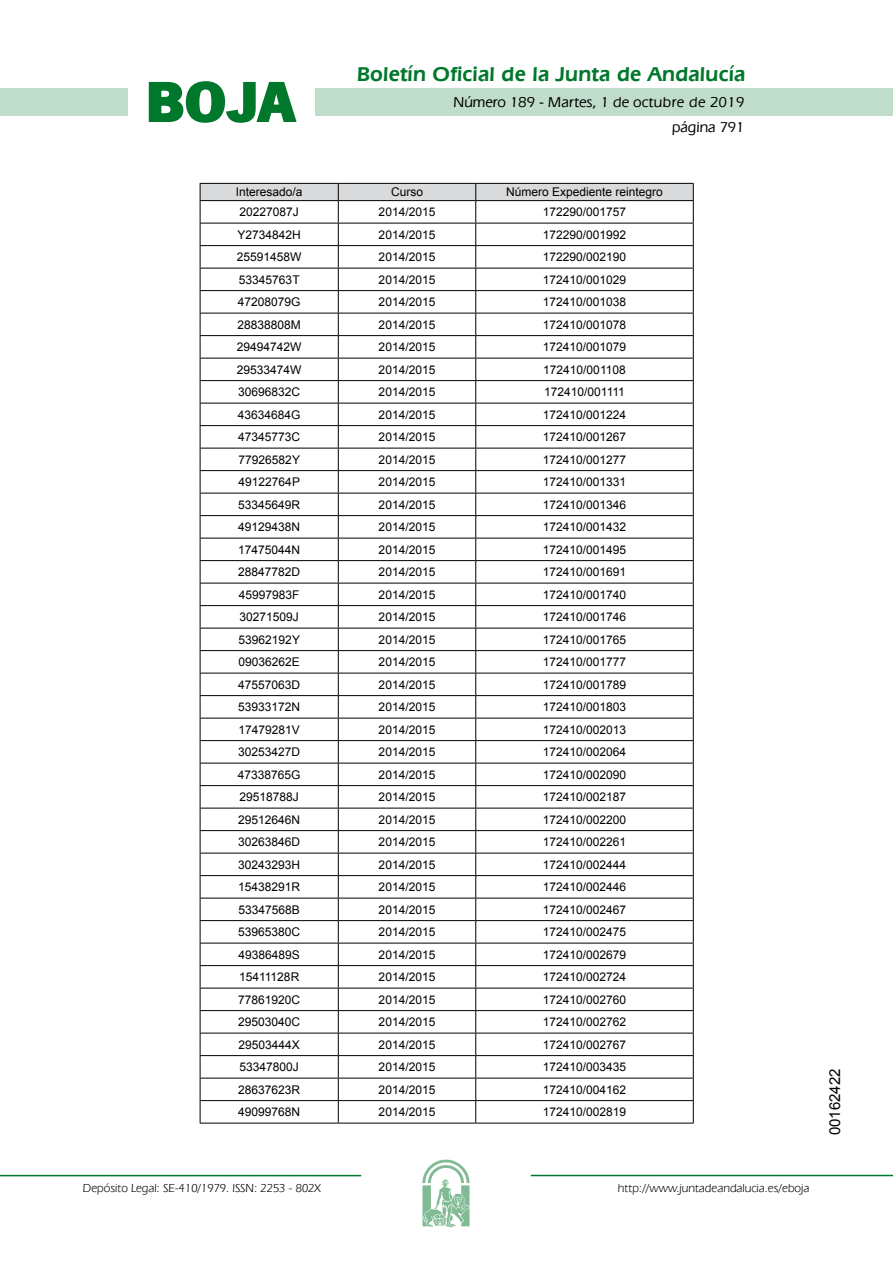
<style>
.page{position:relative;width:893px;height:1263px;background:#fff}
.page>*{position:absolute;margin:0;border:0;box-sizing:border-box;transform-origin:0 0}
.t1{font:700 57.75px "News Got T";color:#00782c;scale:1.14 1}
.t2{font:600 21px "Eras IT Cby BT";letter-spacing:.01em;color:#00782c}
.t3{font:500 15px/24.5px "Eras IT Cby BT";color:#000;text-align:right}
.t4{font:15px "Arial";color:#000}
.t5{font:12px "Arial";color:#000}
.t6{font:12px "Eras IT Cby BT";color:#000}
</style>
<div class="page">
<div style="left:315px;top:88px;width:577px;height:28px;background:#bfddca"></div>
<div style="left:0;top:88px;width:128px;height:28px;background:#bfddca"></div>
<hr style="left:0;top:1175px;width:361px;height:1px;background:#00782c">
<svg style="left:422px;top:1159px;width:47px;height:68px"></svg>
<hr style="left:531px;top:1175px;width:361px;height:1px;background:#00782c">
<svg style="left:148px;top:81px;width:149px;height:42px"></svg>
<svg style="left:200px;top:183px;width:494px;height:940px"></svg>
<hr style="left:200px;top:1123px;width:138px;height:1px;background:#000">
<hr style="left:338px;top:1123px;width:138px;height:1px;background:#000">
<hr style="left:476px;top:1123px;width:217px;height:1px;background:#000">
<h1 class="t1" style="left:145px;top:68px;width:133px">BOJA</h1>
<h2 class="t2" style="left:357px;top:62px;width:390px">Boletín Oficial de la Junta de Andalucía</h2>
<p class="t3" style="left:453px;top:90px;width:292px">Número 189 - Martes, 1 de octubre de 2019 página 791</p>
<p class="t5" style="left:236px;top:184px;width:68px">Interesado/a</p>
<p class="t5" style="left:391px;top:184px;width:34px">Curso</p>
<p class="t5" style="left:506px;top:184px;width:158px">Número Expediente reintegro</p>
<p class="t5" style="left:239px;top:204px;width:61px">20227087J</p>
<p class="t5" style="left:378px;top:204px;width:58px">2014/2015</p>
<p class="t5" style="left:543px;top:204px;width:85px">172290/001757</p>
<p class="t5" style="left:237px;top:227px;width:65px">Y2734842H</p>
<p class="t5" style="left:378px;top:227px;width:58px">2014/2015</p>
<p class="t5" style="left:543px;top:227px;width:85px">172290/001992</p>
<p class="t5" style="left:237px;top:249px;width:66px">25591458W</p>
<p class="t5" style="left:378px;top:249px;width:58px">2014/2015</p>
<p class="t5" style="left:543px;top:249px;width:85px">172290/002190</p>
<p class="t5" style="left:239px;top:272px;width:62px">53345763T</p>
<p class="t5" style="left:378px;top:272px;width:58px">2014/2015</p>
<p class="t5" style="left:543px;top:272px;width:85px">172410/001029</p>
<p class="t5" style="left:238px;top:294px;width:64px">47208079G</p>
<p class="t5" style="left:378px;top:294px;width:58px">2014/2015</p>
<p class="t5" style="left:543px;top:294px;width:85px">172410/001038</p>
<p class="t5" style="left:237px;top:317px;width:65px">28838808M</p>
<p class="t5" style="left:378px;top:317px;width:58px">2014/2015</p>
<p class="t5" style="left:543px;top:317px;width:85px">172410/001078</p>
<p class="t5" style="left:237px;top:339px;width:66px">29494742W</p>
<p class="t5" style="left:378px;top:339px;width:58px">2014/2015</p>
<p class="t5" style="left:543px;top:339px;width:85px">172410/001079</p>
<p class="t5" style="left:237px;top:362px;width:66px">29533474W</p>
<p class="t5" style="left:378px;top:362px;width:58px">2014/2015</p>
<p class="t5" style="left:543px;top:362px;width:84px">172410/001108</p>
<p class="t5" style="left:238px;top:384px;width:64px">30696832C</p>
<p class="t5" style="left:378px;top:384px;width:58px">2014/2015</p>
<p class="t5" style="left:544px;top:384px;width:82px">172410/001111</p>
<p class="t5" style="left:238px;top:407px;width:64px">43634684G</p>
<p class="t5" style="left:378px;top:407px;width:58px">2014/2015</p>
<p class="t5" style="left:543px;top:407px;width:85px">172410/001224</p>
<p class="t5" style="left:238px;top:429px;width:64px">47345773C</p>
<p class="t5" style="left:378px;top:429px;width:58px">2014/2015</p>
<p class="t5" style="left:543px;top:429px;width:85px">172410/001267</p>
<p class="t5" style="left:238px;top:452px;width:63px">77926582Y</p>
<p class="t5" style="left:378px;top:452px;width:58px">2014/2015</p>
<p class="t5" style="left:543px;top:452px;width:85px">172410/001277</p>
<p class="t5" style="left:238px;top:474px;width:63px">49122764P</p>
<p class="t5" style="left:378px;top:474px;width:58px">2014/2015</p>
<p class="t5" style="left:543px;top:474px;width:85px">172410/001331</p>
<p class="t5" style="left:238px;top:497px;width:64px">53345649R</p>
<p class="t5" style="left:378px;top:497px;width:58px">2014/2015</p>
<p class="t5" style="left:543px;top:497px;width:85px">172410/001346</p>
<p class="t5" style="left:238px;top:519px;width:64px">49129438N</p>
<p class="t5" style="left:378px;top:519px;width:58px">2014/2015</p>
<p class="t5" style="left:543px;top:519px;width:85px">172410/001432</p>
<p class="t5" style="left:238px;top:542px;width:64px">17475044N</p>
<p class="t5" style="left:378px;top:542px;width:58px">2014/2015</p>
<p class="t5" style="left:543px;top:542px;width:85px">172410/001495</p>
<p class="t5" style="left:238px;top:564px;width:64px">28847782D</p>
<p class="t5" style="left:378px;top:564px;width:58px">2014/2015</p>
<p class="t5" style="left:543px;top:564px;width:85px">172410/001691</p>
<p class="t5" style="left:239px;top:587px;width:62px">45997983F</p>
<p class="t5" style="left:378px;top:587px;width:58px">2014/2015</p>
<p class="t5" style="left:543px;top:587px;width:85px">172410/001740</p>
<p class="t5" style="left:239px;top:609px;width:61px">30271509J</p>
<p class="t5" style="left:378px;top:609px;width:58px">2014/2015</p>
<p class="t5" style="left:543px;top:609px;width:85px">172410/001746</p>
<p class="t5" style="left:238px;top:632px;width:63px">53962192Y</p>
<p class="t5" style="left:378px;top:632px;width:58px">2014/2015</p>
<p class="t5" style="left:543px;top:632px;width:85px">172410/001765</p>
<p class="t5" style="left:238px;top:654px;width:63px">09036262E</p>
<p class="t5" style="left:378px;top:654px;width:58px">2014/2015</p>
<p class="t5" style="left:543px;top:654px;width:85px">172410/001777</p>
<p class="t5" style="left:238px;top:677px;width:64px">47557063D</p>
<p class="t5" style="left:378px;top:677px;width:58px">2014/2015</p>
<p class="t5" style="left:543px;top:677px;width:85px">172410/001789</p>
<p class="t5" style="left:238px;top:699px;width:64px">53933172N</p>
<p class="t5" style="left:378px;top:699px;width:58px">2014/2015</p>
<p class="t5" style="left:543px;top:699px;width:85px">172410/001803</p>
<p class="t5" style="left:238px;top:722px;width:63px">17479281V</p>
<p class="t5" style="left:378px;top:722px;width:58px">2014/2015</p>
<p class="t5" style="left:543px;top:722px;width:85px">172410/002013</p>
<p class="t5" style="left:238px;top:744px;width:64px">30253427D</p>
<p class="t5" style="left:378px;top:744px;width:58px">2014/2015</p>
<p class="t5" style="left:543px;top:744px;width:85px">172410/002064</p>
<p class="t5" style="left:238px;top:767px;width:64px">47338765G</p>
<p class="t5" style="left:378px;top:767px;width:58px">2014/2015</p>
<p class="t5" style="left:543px;top:767px;width:85px">172410/002090</p>
<p class="t5" style="left:239px;top:789px;width:61px">29518788J</p>
<p class="t5" style="left:378px;top:789px;width:58px">2014/2015</p>
<p class="t5" style="left:543px;top:789px;width:85px">172410/002187</p>
<p class="t5" style="left:238px;top:812px;width:64px">29512646N</p>
<p class="t5" style="left:378px;top:812px;width:58px">2014/2015</p>
<p class="t5" style="left:543px;top:812px;width:85px">172410/002200</p>
<p class="t5" style="left:238px;top:834px;width:64px">30263846D</p>
<p class="t5" style="left:378px;top:834px;width:58px">2014/2015</p>
<p class="t5" style="left:543px;top:834px;width:85px">172410/002261</p>
<p class="t5" style="left:238px;top:857px;width:64px">30243293H</p>
<p class="t5" style="left:378px;top:857px;width:58px">2014/2015</p>
<p class="t5" style="left:543px;top:857px;width:85px">172410/002444</p>
<p class="t5" style="left:238px;top:879px;width:64px">15438291R</p>
<p class="t5" style="left:378px;top:879px;width:58px">2014/2015</p>
<p class="t5" style="left:543px;top:879px;width:85px">172410/002446</p>
<p class="t5" style="left:238px;top:902px;width:63px">53347568B</p>
<p class="t5" style="left:378px;top:902px;width:58px">2014/2015</p>
<p class="t5" style="left:543px;top:902px;width:85px">172410/002467</p>
<p class="t5" style="left:238px;top:924px;width:64px">53965380C</p>
<p class="t5" style="left:378px;top:924px;width:58px">2014/2015</p>
<p class="t5" style="left:543px;top:924px;width:85px">172410/002475</p>
<p class="t5" style="left:238px;top:947px;width:63px">49386489S</p>
<p class="t5" style="left:378px;top:947px;width:58px">2014/2015</p>
<p class="t5" style="left:543px;top:947px;width:85px">172410/002679</p>
<p class="t5" style="left:239px;top:969px;width:62px">15411128R</p>
<p class="t5" style="left:378px;top:969px;width:58px">2014/2015</p>
<p class="t5" style="left:543px;top:969px;width:85px">172410/002724</p>
<p class="t5" style="left:238px;top:992px;width:64px">77861920C</p>
<p class="t5" style="left:378px;top:992px;width:58px">2014/2015</p>
<p class="t5" style="left:543px;top:992px;width:85px">172410/002760</p>
<p class="t5" style="left:238px;top:1014px;width:64px">29503040C</p>
<p class="t5" style="left:378px;top:1014px;width:58px">2014/2015</p>
<p class="t5" style="left:543px;top:1014px;width:85px">172410/002762</p>
<p class="t5" style="left:238px;top:1037px;width:63px">29503444X</p>
<p class="t5" style="left:378px;top:1037px;width:58px">2014/2015</p>
<p class="t5" style="left:543px;top:1037px;width:85px">172410/002767</p>
<p class="t5" style="left:239px;top:1059px;width:61px">53347800J</p>
<p class="t5" style="left:378px;top:1059px;width:58px">2014/2015</p>
<p class="t5" style="left:543px;top:1059px;width:85px">172410/003435</p>
<p class="t5" style="left:238px;top:1082px;width:64px">28637623R</p>
<p class="t5" style="left:378px;top:1082px;width:58px">2014/2015</p>
<p class="t5" style="left:543px;top:1082px;width:85px">172410/004162</p>
<p class="t5" style="left:238px;top:1104px;width:64px">49099768N</p>
<p class="t5" style="left:378px;top:1104px;width:58px">2014/2015</p>
<p class="t5" style="left:543px;top:1104px;width:85px">172410/002819</p>
<p class="t6" style="left:83px;top:1181px;width:239px">Depósito Legal: SE-410/1979. ISSN: 2253 - 802X</p>
<p class="t6" style="left:618px;top:1181px;width:193px">http://www.juntadeandalucia.es/eboja</p>
<p class="t4" style="left:825px;top:1135px;width:68px;rotate:-90deg">00162422</p>
</div>
